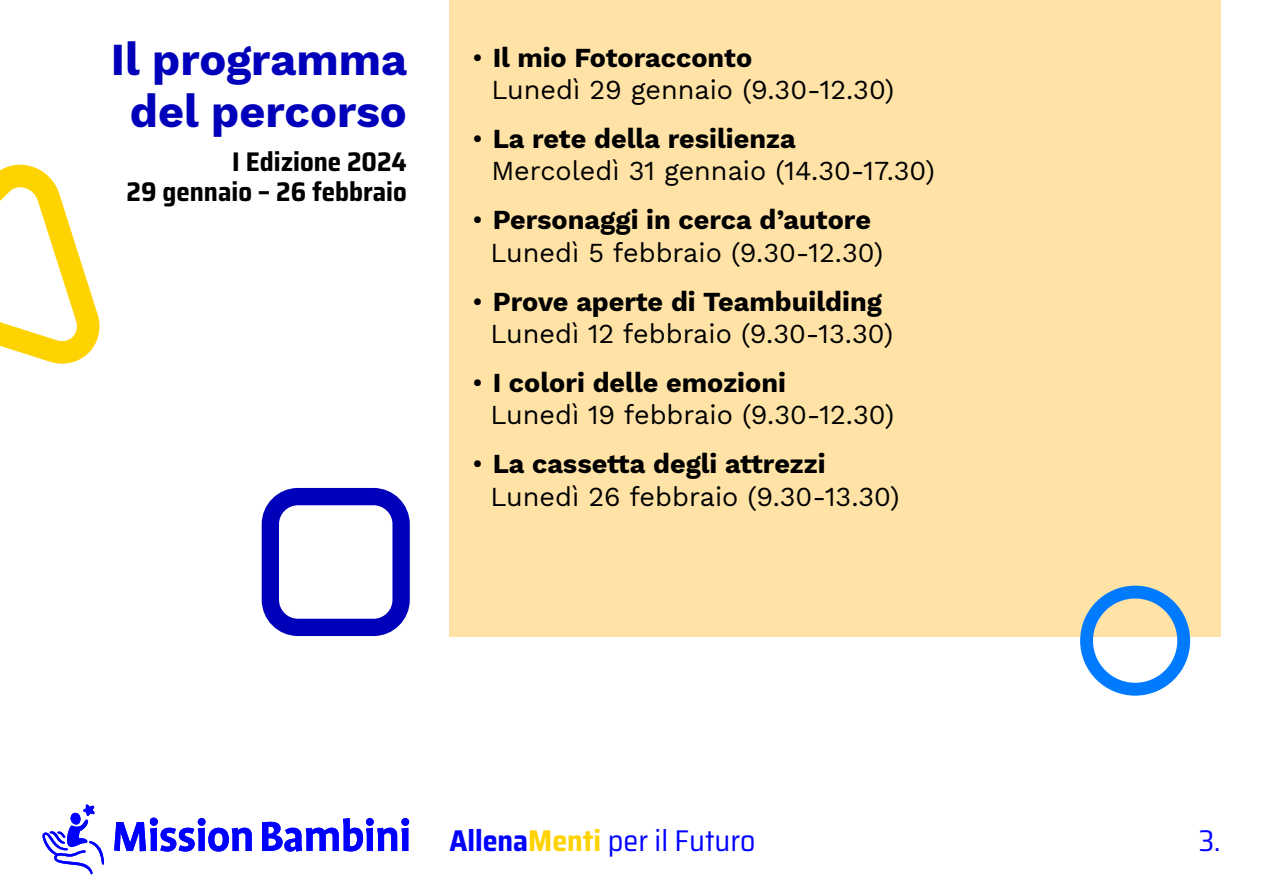
<style>
.page{position:relative;width:1263px;height:893px;background:#fff}
.page>*{position:absolute;margin:0;border:0;box-sizing:border-box;transform-origin:0 0}
.t1{font:700 45px/52.5px "Work Sans";color:#0000ba;text-align:center}
.t2{font:semi-condensed 30px "Saira";color:#00f}
.t3{font:27px/32.4px "Work Sans";color:#000}
.t4{font:700 semi-condensed 27px/30px "Saira";color:#000;text-align:right}
.s1{font-weight:700}
.s2{font-weight:700;color:#ffd302}
</style>
<div class="page">
<div style="left:449px;top:0;width:771px;height:636px;background:#ffe3a6"></div>
<svg style="left:262px;top:488px;width:148px;height:148px"></svg>
<svg style="left:1080px;top:586px;width:110px;height:110px"></svg>
<svg style="left:0;top:164px;width:100px;height:200px"></svg>
<svg style="left:114px;top:817px;width:295px;height:35px"></svg>
<svg style="left:43px;top:804px;width:61px;height:70px"></svg>
<h1 class="t1" style="left:111px;top:31px;width:298px">Il programma del percorso</h1>
<p class="t4" style="left:127px;top:147px;width:282px">I Edizione 2024<br>29 gennaio – 26 febbraio</p>
<p class="t3" style="left:491px;top:40px;width:405px;text-indent:-19px">• <span class="s1">Il mio Fotoracconto<br></span>Lunedì 29 gennaio (9.30-12.30)</p>
<p class="t3" style="left:491px;top:122px;width:445px;text-indent:-19px">• <span class="s1">La rete della resilienza<br></span>Mercoledì 31 gennaio (14.30-17.30)</p>
<p class="t3" style="left:490px;top:203px;width:394px;text-indent:-19px">• <span class="s1">Personaggi in cerca d’autore<br></span>Lunedì 5 febbraio (9.30-12.30)</p>
<p class="t3" style="left:490px;top:284px;width:404px;text-indent:-19px">• <span class="s1">Prove aperte di Teambuilding<br></span>Lunedì 12 febbraio (9.30-13.30)</p>
<p class="t3" style="left:490px;top:365px;width:405px;text-indent:-19px">• <span class="s1">I colori delle emozioni<br></span>Lunedì 19 febbraio (9.30-12.30)</p>
<p class="t3" style="left:490px;top:447px;width:411px;text-indent:-19px">• <span class="s1">La cassetta degli attrezzi<br></span>Lunedì 26 febbraio (9.30-13.30)</p>
<p class="t2" style="left:449px;top:818px;width:307px"><span class="s1">Allena</span><span class="s2">Menti</span> per il Futuro</p>
<p class="t2" style="left:1199px;top:818px;width:23px">3.</p>
</div>
